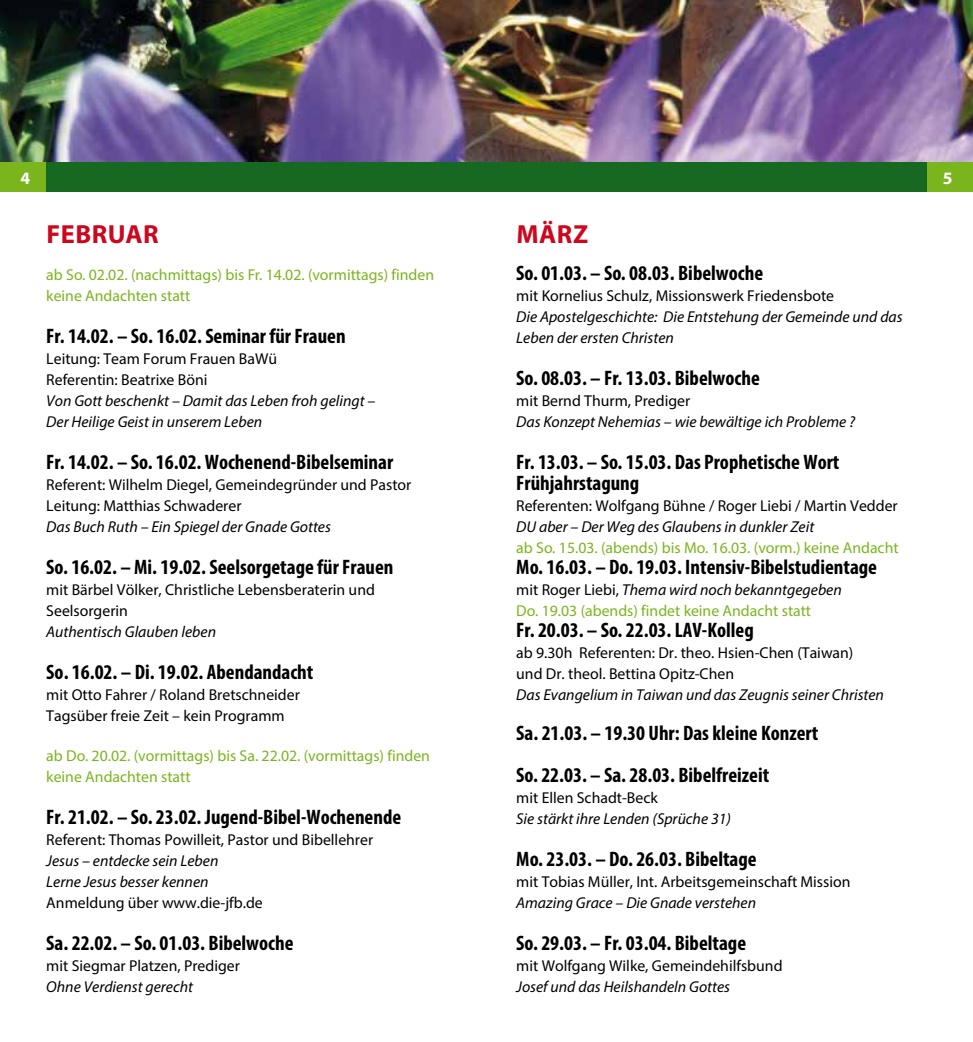
<style>
.page{position:relative;width:973px;height:1042px;background:#fff}
.page>*{position:absolute;margin:0;border:0;box-sizing:border-box;transform-origin:0 0}
.t1{font:700 26.25px "Myriad Pro";letter-spacing:.02em;color:#cd071e}
.t2{font:700 condensed 21px/21px "Myriad Pro";color:#000}
.t3{font:700 17.5px "Myriad Pro";color:#fff}
.t4{font:15.75px/21px "Myriad Pro";color:#000}
.t5{font:italic 15.75px/21px "Myriad Pro";color:#000}
.t6{font:15.75px/21px "Myriad Pro";color:#7ab51d}
.s1{color:#000}
.s2{font-style:italic;color:#000}
</style>
<div class="page">
<img style="left:0;top:0;width:972px;height:162px">
<div style="left:926px;top:162px;width:46px;height:30px;background:#7ab51d"></div>
<div style="left:0;top:162px;width:46px;height:30px;background:#7ab51d"></div>
<div style="left:46px;top:162px;width:440px;height:30px;background:#176921"></div>
<div style="left:486px;top:162px;width:440px;height:30px;background:#176921"></div>
<p class="t3" style="left:21px;top:167px;width:11px">4</p>
<p class="t3" style="left:942px;top:167px;width:11px">5</p>
<h1 class="t1" style="left:516px;top:217px;width:73px">MÄRZ</h1>
<h2 class="t2" style="left:516px;top:262px;width:248px">So. 01.03. – So. 08.03. Bibelwoche</h2>
<p class="t4" style="left:516px;top:285px;width:319px">mit Kornelius Schulz, Missionswerk Friedensbote</p>
<p class="t5" style="left:516px;top:306px;width:388px">Die Apostelgeschichte: Die Entstehung der Gemeinde und das<br>Leben der ersten Christen</p>
<h2 class="t2" style="left:516px;top:367px;width:245px">So. 08.03. – Fr. 13.03. Bibelwoche</h2>
<p class="t4" style="left:516px;top:390px;width:175px">mit Bernd Thurm, Prediger</p>
<p class="t5" style="left:516px;top:411px;width:340px">Das Konzept Nehemias – wie bewältige ich Probleme ?</p>
<h2 class="t2" style="left:516px;top:451px;width:324px">Fr. 13.03. – So. 15.03. Das Prophetische Wort<br>Frühjahrstagung</h2>
<p class="t4" style="left:516px;top:495px;width:383px">Referenten: Wolfgang Bühne / Roger Liebi / Martin Vedder</p>
<p class="t5" style="left:516px;top:516px;width:299px">DU aber – Der Weg des Glaubens in dunkler Zeit</p>
<p class="t6" style="left:516px;top:537px;width:384px">ab So. 15.03. (abends) bis Mo. 16.03. (vorm.) keine Andacht</p>
<h2 class="t2" style="left:516px;top:556px;width:362px">Mo. 16.03. – Do. 19.03. Intensiv-Bibelstudientage</h2>
<p class="t6" style="left:516px;top:579px;width:327px"><span class="s1">mit Roger Liebi,</span> <span class="s2">Thema wird noch bekanntgegeben<br></span>Do. 19.03 (abends) findet keine Andacht statt</p>
<h2 class="t2" style="left:516px;top:619px;width:239px">Fr. 20.03. – So. 22.03. LAV-Kolleg</h2>
<p class="t4" style="left:516px;top:642px;width:338px">ab 9.30h Referenten: Dr. theo. Hsien-Chen (Taiwan) und Dr. theol. Bettina Opitz-Chen</p>
<p class="t5" style="left:516px;top:684px;width:369px">Das Evangelium in Taiwan und das Zeugnis seiner Christen</p>
<h2 class="t2" style="left:516px;top:711px;width:303px;line-height:42px">Sa. 21.03. – 19.30 Uhr: Das kleine Konzert<br>So. 22.03. – Sa. 28.03. Bibelfreizeit</h2>
<p class="t4" style="left:516px;top:787px;width:143px">mit Ellen Schadt-Beck</p>
<p class="t5" style="left:516px;top:808px;width:216px">Sie stärkt ihre Lenden (Sprüche 31)</p>
<h2 class="t2" style="left:516px;top:848px;width:242px">Mo. 23.03. – Do. 26.03. Bibeltage</h2>
<p class="t4" style="left:516px;top:871px;width:335px">mit Tobias Müller, Int. Arbeitsgemeinschaft Mission</p>
<p class="t5" style="left:516px;top:892px;width:241px">Amazing Grace – Die Gnade verstehen</p>
<h2 class="t2" style="left:516px;top:932px;width:231px">So. 29.03. – Fr. 03.04. Bibeltage</h2>
<p class="t4" style="left:516px;top:955px;width:268px">mit Wolfgang Wilke, Gemeindehilfsbund</p>
<p class="t5" style="left:516px;top:976px;width:215px">Josef und das Heilshandeln Gottes</p>
<h1 class="t1" style="left:47px;top:217px;width:114px">FEBRUAR</h1>
<p class="t6" style="left:46px;top:264px;width:389px">ab So. 02.02. (nachmittags) bis Fr. 14.02. (vormittags) finden keine Andachten statt</p>
<h2 class="t2" style="left:46px;top:325px;width:301px">Fr. 14.02. – So. 16.02. Seminar für Frauen</h2>
<p class="t4" style="left:46px;top:348px;width:232px">Leitung: Team Forum Frauen BaWü<br>Referentin: Beatrixe Böni</p>
<p class="t5" style="left:46px;top:390px;width:330px">Von Gott beschenkt – Damit das Leben froh gelingt –<br>Der Heilige Geist in unserem Leben</p>
<h2 class="t2" style="left:46px;top:451px;width:348px">Fr. 14.02. – So. 16.02. Wochenend-Bibelseminar</h2>
<p class="t4" style="left:46px;top:474px;width:366px">Referent: Wilhelm Diegel, Gemeindegründer und Pastor<br>Leitung: Matthias Schwaderer</p>
<p class="t5" style="left:46px;top:516px;width:286px">Das Buch Ruth – Ein Spiegel der Gnade Gottes</p>
<h2 class="t2" style="left:46px;top:556px;width:348px">So. 16.02. – Mi. 19.02. Seelsorgetage für Frauen</h2>
<p class="t4" style="left:46px;top:579px;width:330px">mit Bärbel Völker, Christliche Lebensberaterin und<br>Seelsorgerin</p>
<p class="t5" style="left:46px;top:621px;width:171px">Authentisch Glauben leben</p>
<h2 class="t2" style="left:46px;top:661px;width:268px">So. 16.02. – Di. 19.02. Abendandacht</h2>
<p class="t4" style="left:46px;top:684px;width:255px">mit Otto Fahrer / Roland Bretschneider<br>Tagsüber freie Zeit – kein Programm</p>
<p class="t6" style="left:46px;top:745px;width:385px">ab Do. 20.02. (vormittags) bis Sa. 22.02. (vormittags) finden keine Andachten statt</p>
<h2 class="t2" style="left:46px;top:806px;width:356px">Fr. 21.02. – So. 23.02. Jugend-Bibel-Wochenende</h2>
<p class="t4" style="left:46px;top:829px;width:328px">Referent: Thomas Powilleit, Pastor und Bibellehrer</p>
<p class="t5" style="left:46px;top:850px;width:174px">Jesus – entdecke sein Leben<br>Lerne Jesus besser kennen</p>
<p class="t4" style="left:46px;top:892px;width:218px">Anmeldung über www.die-jfb.de</p>
<h2 class="t2" style="left:46px;top:932px;width:248px">Sa. 22.02. – So. 01.03. Bibelwoche</h2>
<p class="t4" style="left:46px;top:955px;width:195px">mit Siegmar Platzen, Prediger</p>
<p class="t5" style="left:46px;top:976px;width:148px">Ohne Verdienst gerecht</p>
</div>
